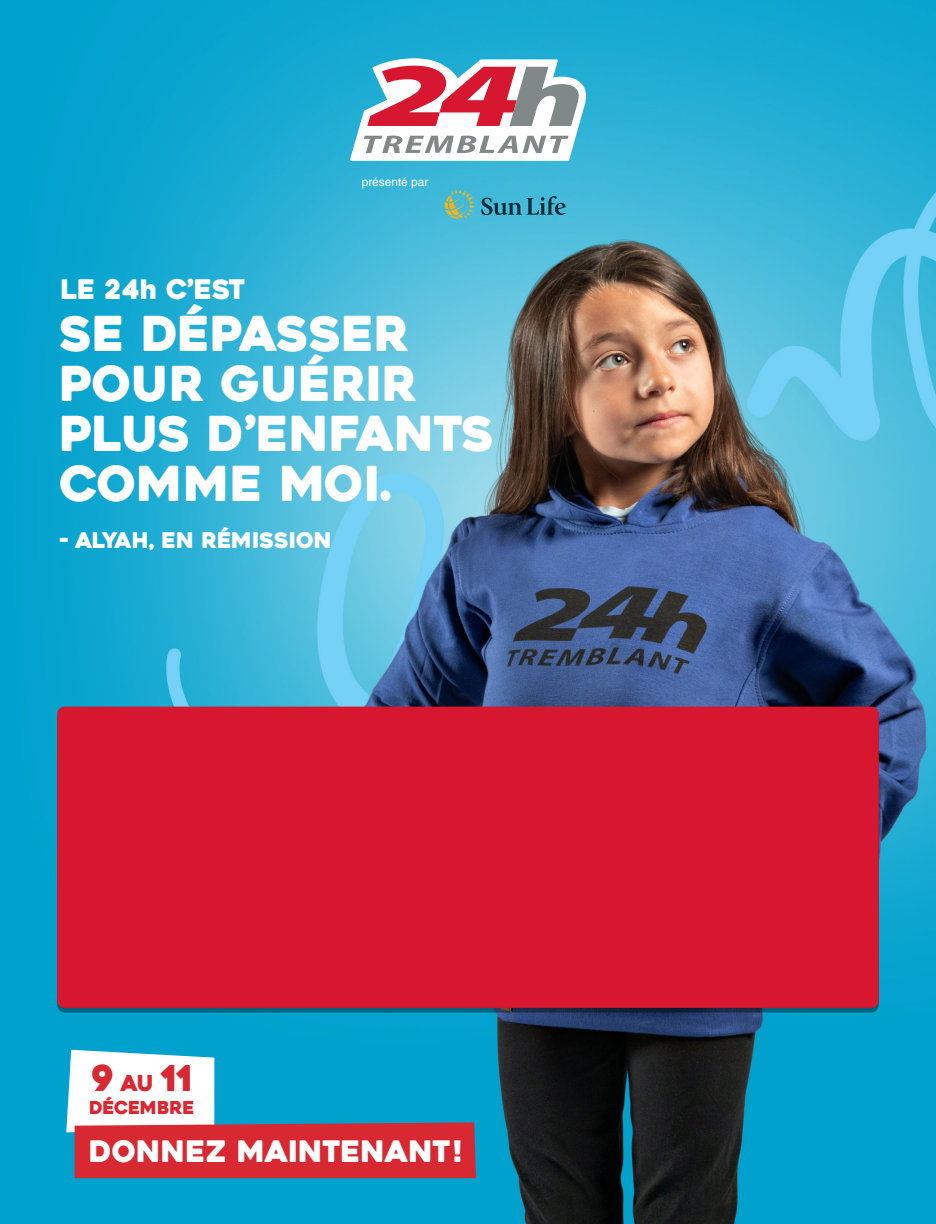
<style>
.page{position:relative;width:936px;height:1224px;background:#fff}
.page>*{position:absolute;margin:0;border:0;box-sizing:border-box;transform-origin:0 0}
.t1{font:48px/50px "Heavitas";color:#fff}
.t2{font:35.5px "Heavitas";color:#d82832}
.t3{font:29.5px "Heavitas";color:#fff}
.t4{font:26.9px "Heavitas";color:#fff}
.t5{font:21.5px "Heavitas";color:#fff}
.t6{font:17.8px "Heavitas";color:#d82832}
.t7{font:11.9px "Helvetica LT Std";color:#fff}
.s1{font-family:"Gotham";font-weight:900}
.s2{font-size:21.9px}
</style>
<div class="page">
<img style="left:0;top:0;width:936px;height:1224px">
<svg style="left:481px;top:196px;width:85px;height:19px"></svg>
<svg style="left:445px;top:190px;width:30px;height:29px"></svg>
<svg style="left:350px;top:58px;width:236px;height:103px"></svg>
<div style="left:57px;top:707px;width:822px;height:301px;background:#d7162f;border-radius:7px"></div>
<svg style="left:66px;top:1050px;width:410px;height:128px"></svg>
<p class="t4" style="left:61px;top:273px;width:186px">LE 24<span class="s1">h</span> C’EST</p>
<p class="t7" style="left:362px;top:175px;width:68px">présenté par</p>
<p class="t1" style="left:59px;top:309px;width:436px">SE DÉPASSER<br>POUR GUÉRIR<br>PLUS D’ENFANTS<br>COMME MOI.</p>
<p class="t5" style="left:59px;top:527px;width:274px">- ALYAH, EN RÉMISSION</p>
<p class="t2" style="left:91px;top:1056px;width:103px">9 <span class="s2">AU</span> 11</p>
<p class="t6" style="left:89px;top:1097px;width:107px">DÉCEMBRE</p>
<p class="t3" style="left:89px;top:1134px;width:375px">DONNEZ MAINTENANT!</p>
</div>
